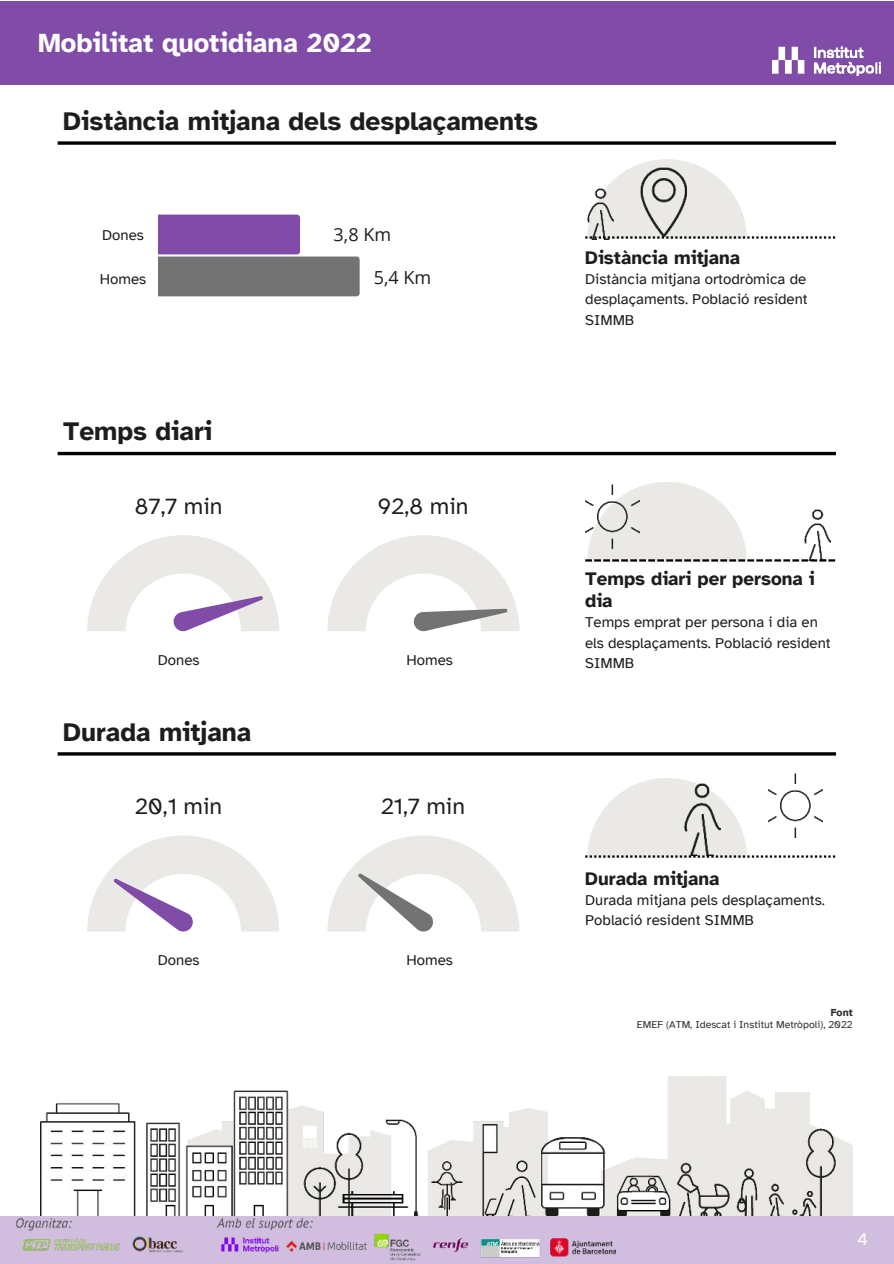
<style>
.page{position:relative;width:894px;height:1264px;background:#fff}
.page>*{position:absolute;margin:0;border:0;box-sizing:border-box;transform-origin:0 0}
.t1{font:700 27px "Atkinson Hyperlegible";color:#fff}
.t2{font:700 26.25px "Atkinson Hyperlegible";color:#1d1e1c}
.t3{font:23.25px "Atkinson Hyperlegible";color:#1d1e1c}
.t4{font:700 18.75px/22.5px "Atkinson Hyperlegible";color:#1d1e1c}
.t5{font:18px "Open Sans";color:#1d1e1c}
.t6{font:18px "Atkinson Hyperlegible";color:#fff}
.t7{font:15px/20.2px "Atkinson Hyperlegible";color:#1d1e1c}
.t8{font:10.5px "Atkinson Hyperlegible";color:#2f2e2e}
.t9{font:700 10.5px "Atkinson Hyperlegible";color:#2f2e2e}
</style>
<div class="page">
<img style="left:41px;top:1076px;width:811px;height:140px">
<svg style="left:58px;top:141px;width:777px;height:4px;background:#272727"></svg>
<hr style="left:58px;top:452px;width:777px;height:3px;background:#000">
<hr style="left:58px;top:752px;width:777px;height:3px;background:#000">
<svg style="left:87px;top:535px;width:192px;height:96px"></svg>
<svg style="left:87px;top:835px;width:192px;height:96px"></svg>
<svg style="left:327px;top:535px;width:192px;height:96px"></svg>
<svg style="left:327px;top:835px;width:192px;height:96px"></svg>
<svg style="left:158px;top:215px;width:201px;height:81px"></svg>
<img style="left:794px;top:773px;width:3px;height:5px">
<svg style="left:585px;top:482px;width:249px;height:79px"></svg>
<svg style="left:585px;top:778px;width:249px;height:79px"></svg>
<svg style="left:585px;top:159px;width:249px;height:80px"></svg>
<div style="left:0;top:1216px;width:893px;height:47px;background:#d1bedf"></div>
<div style="left:0;top:1px;width:893px;height:84px;background:#804ca8"></div>
<img style="left:772px;top:47px;width:108px;height:29px">
<img style="left:16px;top:1215px;width:599px;height:46px">
<h1 class="t1" style="left:38px;top:27px;width:335px">Mobilitat quotidiana 2022</h1>
<h2 class="t2" style="left:63px;top:105px;width:476px">Distància mitjana dels desplaçaments</h2>
<p class="t7" style="left:102px;top:225px;width:43px">Dones</p>
<p class="t5" style="left:333px;top:222px;width:59px">3,8 Km</p>
<p class="t7" style="left:100px;top:269px;width:48px">Homes</p>
<p class="t5" style="left:373px;top:265px;width:59px">5,4 Km</p>
<h2 class="t2" style="left:63px;top:416px;width:150px">Temps diari</h2>
<h3 class="t3" style="left:135px;top:493px;width:89px">87,7 min</h3>
<h3 class="t3" style="left:377px;top:493px;width:92px">92,8 min</h3>
<p class="t7" style="left:158px;top:650px;width:43px">Dones</p>
<p class="t7" style="left:406px;top:650px;width:48px">Homes</p>
<h2 class="t2" style="left:63px;top:716px;width:190px">Durada mitjana</h2>
<h3 class="t3" style="left:135px;top:793px;width:89px">20,1 min</h3>
<h3 class="t3" style="left:381px;top:793px;width:85px">21,7 min</h3>
<p class="t7" style="left:158px;top:950px;width:43px">Dones</p>
<p class="t7" style="left:406px;top:950px;width:48px">Homes</p>
<p class="t4" style="left:585px;top:246px;width:156px">Distància mitjana</p>
<p class="t7" style="left:585px;top:269px;width:224px;text-align:justify">Distància mitjana ortodròmica de desplaçaments. Població resident SIMMB</p>
<p class="t4" style="left:585px;top:567px;width:231px">Temps diari per persona i dia</p>
<p class="t7" style="left:585px;top:612px;width:247px">Temps emprat per persona i dia en els desplaçaments. Població resident<br>SIMMB</p>
<p class="t4" style="left:585px;top:867px;width:136px">Durada mitjana</p>
<p class="t7" style="left:585px;top:890px;width:241px">Durada mitjana pels desplaçaments.<br>Població resident SIMMB</p>
<p class="t9" style="left:830px;top:1006px;width:23px">Font</p>
<p class="t8" style="left:636px;top:1019px;width:217px">EMEF (ATM, Idescat i Institut Metròpoli), 2022</p>
<p class="t6" style="left:857px;top:1229px;width:13px">4</p>
</div>
